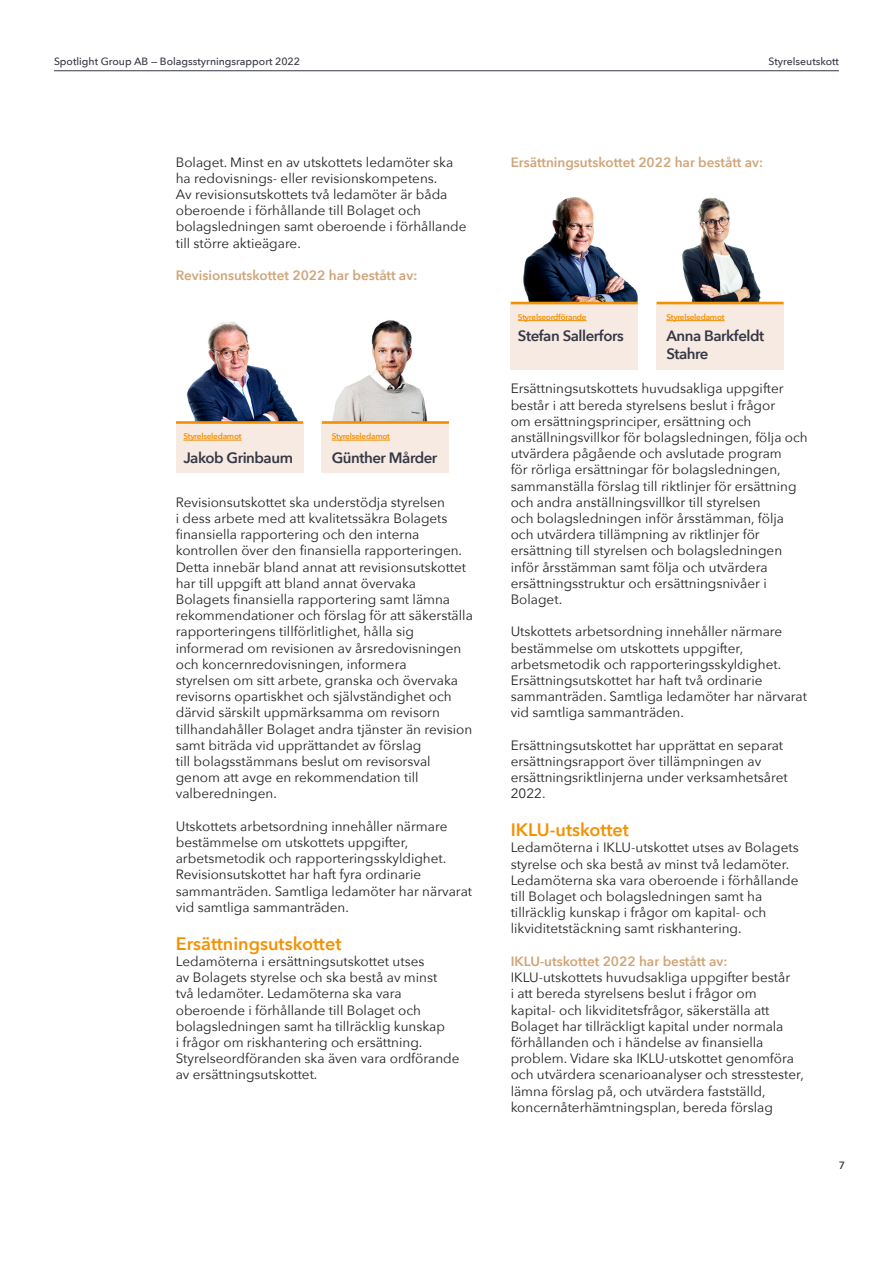
<style>
.page{position:relative;width:893px;height:1263px;background:#fff}
.page>*{position:absolute;margin:0;border:0;box-sizing:border-box;transform-origin:0 0}
.Spotlight_Brödtext_9{font:600 18px "Avenir Next";color:#f49102}
.t1{font:600 15px/18px "Avenir Next";letter-spacing:-.03em;color:#353746}
.Spotlight_Brödtext_9-2{font:13.5px/16.2px "Avenir Next";color:#231f20}
.Spotlight_Brödtext_9-3{font:600 13.5px "Avenir Next";color:#d0a477}
.t2{font:500 10.5px "Avenir Next";color:#353746}
.t3{font:500 10.5px "Avenir Next";color:#231f20}
.t4{font:600 8.25px "Avenir Next";letter-spacing:-.03em;color:#f49102}
</style>
<div class="page">
<hr style="left:54px;top:70px;width:785px;height:1px;background:#353746">
<div style="left:176px;top:422px;width:127px;height:51px;background:#f7eae2"></div>
<div style="left:511px;top:303px;width:127px;height:66px;background:#f7eae2"></div>
<div style="left:322px;top:422px;width:127px;height:51px;background:#f7eae2"></div>
<div style="left:656px;top:303px;width:128px;height:66px;background:#f7eae2"></div>
<img style="left:186px;top:321px;width:112px;height:100px">
<img style="left:511px;top:197px;width:127px;height:105px">
<img style="left:332px;top:320px;width:96px;height:101px">
<img style="left:656px;top:197px;width:128px;height:105px">
<hr style="left:176px;top:421px;width:127px;height:3px;background:#f49102">
<hr style="left:511px;top:302px;width:127px;height:2px;background:#f49102">
<hr style="left:322px;top:421px;width:127px;height:3px;background:#f49102">
<hr style="left:656px;top:302px;width:128px;height:2px;background:#f49102">
<hr style="left:183px;top:440px;width:59px;height:1px;background:#f49102">
<hr style="left:518px;top:320px;width:69px;height:1px;background:#f49102">
<hr style="left:332px;top:440px;width:58px;height:1px;background:#f49102">
<hr style="left:666px;top:320px;width:59px;height:1px;background:#f49102">
<p class="t2" style="left:54px;top:52px;width:248px">Spotlight Group AB — Bolagsstyrningsrapport 2022</p>
<p class="Spotlight_Brödtext_9-2" style="left:176px;top:153px;width:292px">Bolaget. Minst en av utskottets ledamöter ska ha redovisnings- eller revisionskompetens.<br>Av revisionsutskottets två ledamöter är båda oberoende i förhållande till Bolaget och bolagsledningen samt oberoende i förhållande till större aktieägare.</p>
<p class="Spotlight_Brödtext_9-3" style="left:176px;top:264px;width:243px">Revisionsutskottet 2022 har bestått av:</p>
<p class="t4" style="left:183px;top:429px;width:60px">Styrelseledamot</p>
<p class="t1" style="left:183px;top:448px;width:111px">Jakob Grinbaum</p>
<p class="t4" style="left:332px;top:429px;width:60px">Styrelseledamot</p>
<p class="t1" style="left:332px;top:448px;width:107px">Günther Mårder</p>
<p class="Spotlight_Brödtext_9-2" style="left:176px;top:493px;width:299px">Revisionsutskottet ska understödja styrelsen<br>i dess arbete med att kvalitetssäkra Bolagets finansiella rapportering och den interna kontrollen över den finansiella rapporteringen.<br>Detta innebär bland annat att revisionsutskottet har till uppgift att bland annat övervaka Bolagets finansiella rapportering samt lämna rekommendationer och förslag för att säkerställa rapporteringens tillförlitlighet, hålla sig informerad om revisionen av årsredovisningen och koncernredovisningen, informera<br>styrelsen om sitt arbete, granska och övervaka revisorns opartiskhet och självständighet och därvid särskilt uppmärksamma om revisorn tillhandahåller Bolaget andra tjänster än revision samt biträda vid upprättandet av förslag<br>till bolagsstämmans beslut om revisorsval genom att avge en rekommendation till valberedningen.</p>
<p class="Spotlight_Brödtext_9-2" style="left:176px;top:817px;width:298px">Utskottets arbetsordning innehåller närmare bestämmelse om utskottets uppgifter, arbetsmetodik och rapporteringsskyldighet.<br>Revisionsutskottet har haft fyra ordinarie sammanträden. Samtliga ledamöter har närvarat vid samtliga sammanträden.</p>
<p class="Spotlight_Brödtext_9" style="left:176px;top:928px;width:167px">Ersättningsutskottet</p>
<p class="Spotlight_Brödtext_9-2" style="left:176px;top:952px;width:285px">Ledamöterna i ersättningsutskottet utses<br>av Bolagets styrelse och ska bestå av minst<br>två ledamöter. Ledamöterna ska vara oberoende i förhållande till Bolaget och bolagsledningen samt ha tillräcklig kunskap<br>i frågor om riskhantering och ersättning.<br>Styrelseordföranden ska även vara ordförande av ersättningsutskottet.</p>
<p class="t2" style="left:769px;top:52px;width:72px">Styrelseutskott</p>
<p class="Spotlight_Brödtext_9-3" style="left:511px;top:150px;width:254px">Ersättningsutskottet 2022 har bestått av:</p>
<p class="t4" style="left:518px;top:310px;width:70px">Styrelseordförande</p>
<p class="t1" style="left:518px;top:326px;width:107px">Stefan Sallerfors</p>
<p class="t4" style="left:666px;top:310px;width:60px">Styrelseledamot</p>
<p class="t1" style="left:666px;top:326px;width:99px">Anna Barkfeldt<br>Stahre</p>
<p class="Spotlight_Brödtext_9-2" style="left:511px;top:380px;width:299px">Ersättningsutskottets huvudsakliga uppgifter består i att bereda styrelsens beslut i frågor<br>om ersättningsprinciper, ersättning och anställningsvillkor för bolagsledningen, följa och utvärdera pågående och avslutade program<br>för rörliga ersättningar för bolagsledningen, sammanställa förslag till riktlinjer för ersättning och andra anställningsvillkor till styrelsen<br>och bolagsledningen inför årsstämman, följa och utvärdera tillämpning av riktlinjer för ersättning till styrelsen och bolagsledningen inför årsstämman samt följa och utvärdera ersättningsstruktur och ersättningsnivåer i Bolaget.</p>
<p class="Spotlight_Brödtext_9-2" style="left:511px;top:623px;width:298px">Utskottets arbetsordning innehåller närmare bestämmelse om utskottets uppgifter, arbetsmetodik och rapporteringsskyldighet.<br>Ersättningsutskottet har haft två ordinarie sammanträden. Samtliga ledamöter har närvarat vid samtliga sammanträden.</p>
<p class="Spotlight_Brödtext_9-2" style="left:511px;top:736px;width:279px">Ersättningsutskottet har upprättat en separat ersättningsrapport över tillämpningen av ersättningsriktlinjerna under verksamhetsåret 2022.</p>
<p class="Spotlight_Brödtext_9" style="left:511px;top:814px;width:120px">IKLU-utskottet</p>
<p class="Spotlight_Brödtext_9-2" style="left:511px;top:839px;width:289px">Ledamöterna i IKLU-utskottet utses av Bolagets styrelse och ska bestå av minst två ledamöter.<br>Ledamöterna ska vara oberoende i förhållande till Bolaget och bolagsledningen samt ha tillräcklig kunskap i frågor om kapital- och likviditetstäckning samt riskhantering.</p>
<p class="Spotlight_Brödtext_9-3" style="left:511px;top:949px;width:218px">IKLU-utskottet 2022 har bestått av:</p>
<p class="Spotlight_Brödtext_9-2" style="left:511px;top:969px;width:295px">IKLU-utskottets huvudsakliga uppgifter består<br>i att bereda styrelsens beslut i frågor om kapital- och likviditetsfrågor, säkerställa att Bolaget har tillräckligt kapital under normala förhållanden och i händelse av finansiella problem. Vidare ska IKLU-utskottet genomföra och utvärdera scenarioanalyser och stresstester, lämna förslag på, och utvärdera fastställd, koncernåterhämtningsplan, bereda förslag</p>
<p class="t3" style="left:839px;top:1157px;width:8px">7</p>
</div>
